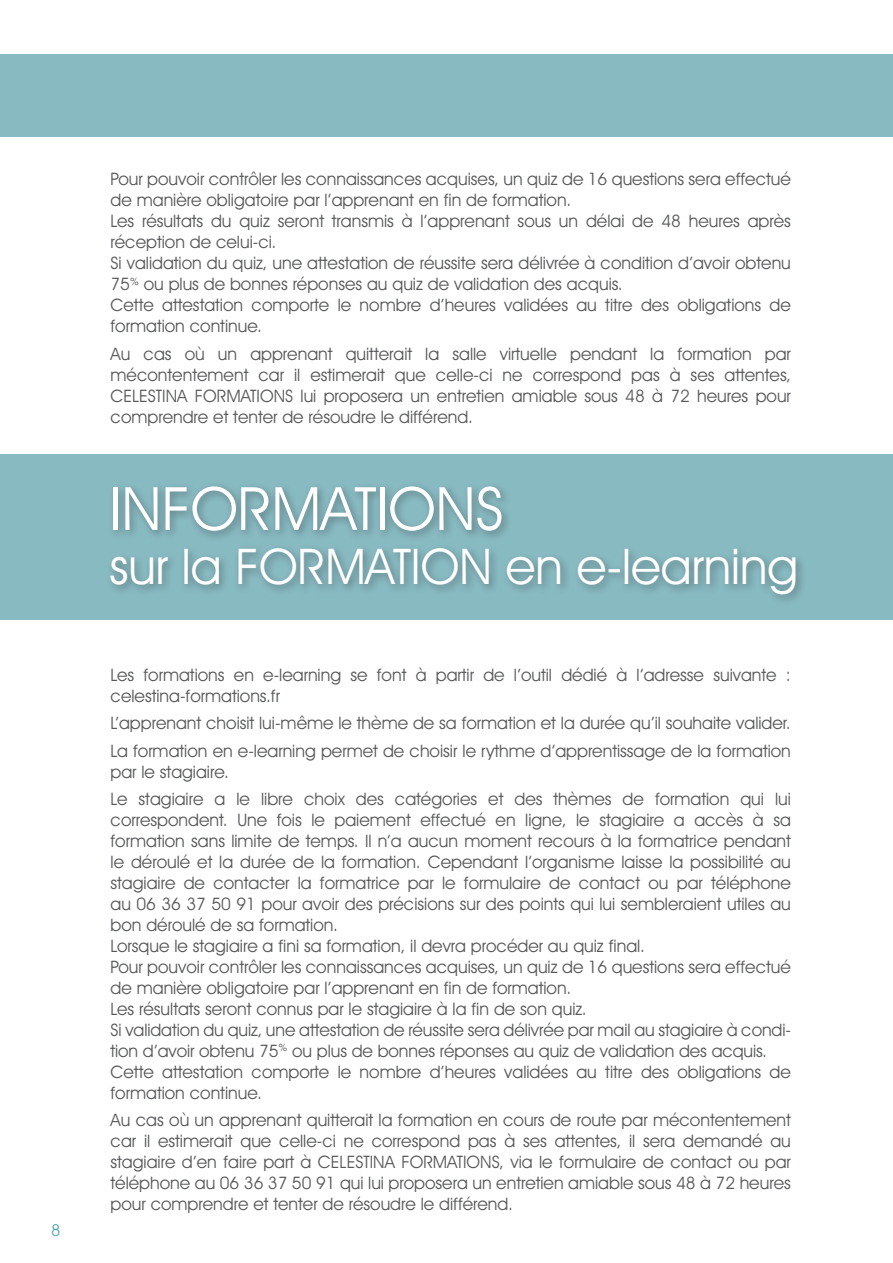
<style>
.page{position:relative;width:893px;height:1263px;background:#fff}
.page>*{position:absolute;margin:0;border:0;box-sizing:border-box;transform-origin:0 0}
.t1{font:60px "Avant Garde IT Cby BT";color:#fff}
.t2{font:49.5px "Avant Garde IT Cby BT";color:#fff}
.t3{font:17.25px/21px "Avant Garde IT Cby BT";color:#57585a}
.t4{font:16.5px "Avant Garde IT Cby BT";color:#52a5af}
</style>
<div class="page">
<div style="left:0;top:54px;width:893px;height:83px;background:#88bac2"></div>
<div style="left:0;top:454px;width:893px;height:166px;background:#88bac2"></div>
<div style="left:106px;top:481px;width:700px;height:124px;background:#221f1f;opacity:.4"></div>
<p class="t4" style="left:51px;top:1223px;width:11px">8</p>
<p class="t3" style="left:111px;top:170px;width:682px">Pour pouvoir contrôler les connaissances acquises, un quiz de 16 questions sera effectué de manière obligatoire par l’apprenant en fin de formation.<br>Les résultats du quiz seront transmis à l’apprenant sous un délai de 48 heures après réception de celui-ci.<br>Si validation du quiz, une attestation de réussite sera délivrée à condition d’avoir obtenu 75<sup>%</sup> ou plus de bonnes réponses au quiz de validation des acquis.<br>Cette attestation comporte le nombre d’heures validées au titre des obligations de formation continue.</p>
<p class="t3" style="left:111px;top:344px;width:682px;text-align:justify">Au cas où un apprenant quitterait la salle virtuelle pendant la formation par mécontentement car il estimerait que celle-ci ne correspond pas à ses attentes, CELESTINA FORMATIONS lui proposera un entretien amiable sous 48 à 72 heures pour comprendre et tenter de résoudre le différend.</p>
<h1 class="t1" style="left:109px;top:483px;width:396px">INFORMATIONS</h1>
<h2 class="t2" style="left:109px;top:545px;width:690px">sur la FORMATION en e-learning</h2>
<p class="t3" style="left:111px;top:665px;width:682px">Les formations en e-learning se font à partir de l’outil dédié à l’adresse suivante : celestina-formations.fr</p>
<p class="t3" style="left:111px;top:711px;width:682px;line-height:27.5px">L’apprenant choisit lui-même le thème de sa formation et la durée qu’il souhaite valider.<br>La formation en e-learning permet de choisir le rythme d’apprentissage de la formation</p>
<p class="t3" style="left:111px;top:759px;width:682px;line-height:27.5px">par le stagiaire.<br>Le stagiaire a le libre choix des catégories et des thèmes de formation qui lui</p>
<p class="t3" style="left:111px;top:811px;width:682px">correspondent. Une fois le paiement effectué en ligne, le stagiaire a accès à sa formation sans limite de temps. Il n’a aucun moment recours à la formatrice pendant le déroulé et la durée de la formation. Cependant l’organisme laisse la possibilité au stagiaire de contacter la formatrice par le formulaire de contact ou par téléphone au 06 36 37 50 91 pour avoir des précisions sur des points qui lui sembleraient utiles au bon déroulé de sa formation.<br>Lorsque le stagiaire a fini sa formation, il devra procéder au quiz final.<br>Pour pouvoir contrôler les connaissances acquises, un quiz de 16 questions sera effectué de manière obligatoire par l’apprenant en fin de formation.<br>Les résultats seront connus par le stagiaire à la fin de son quiz.<br>Si validation du quiz, une attestation de réussite sera délivrée par mail au stagiaire à condi&shy;tion d’avoir obtenu 75<sup>%</sup> ou plus de bonnes réponses au quiz de validation des acquis.<br>Cette attestation comporte le nombre d’heures validées au titre des obligations de formation continue.</p>
<p class="t3" style="left:111px;top:1111px;width:682px;text-align:justify">Au cas où un apprenant quitterait la formation en cours de route par mécontentement car il estimerait que celle-ci ne correspond pas à ses attentes, il sera demandé au stagiaire d’en faire part à CELESTINA FORMATIONS, via le formulaire de contact ou par téléphone au 06 36 37 50 91 qui lui proposera un entretien amiable sous 48 à 72 heures pour comprendre et tenter de résoudre le différend.</p>
</div>
